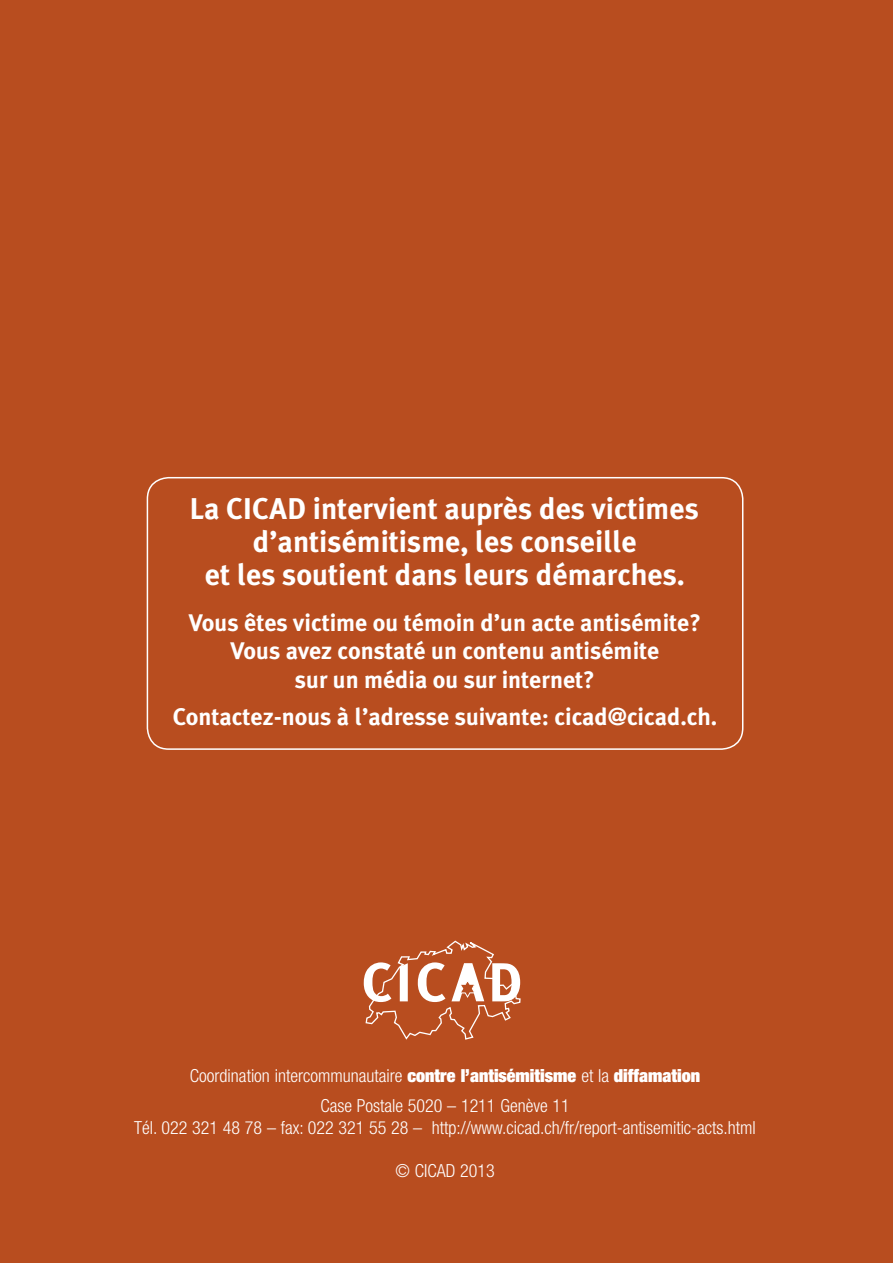
<style>
.page{position:relative;width:893px;height:1263px;background:#b84d1f}
.page>*{position:absolute;margin:0;border:0;box-sizing:border-box;transform-origin:0 0}
.t1{font:700 30px/33px "Meta Plus";color:#fff;text-align:center}
.t2{font:700 24px/28.8px "Meta Plus";color:#fff;text-align:center}
.t3{font:300 condensed 18px/30.2px "Helvetica Neue";color:#fff;text-align:center}
.s1{font-weight:900;font-stretch:expanded}
</style>
<div class="page">
<svg style="left:364px;top:940px;width:157px;height:100px"></svg>
<div style="left:147px;top:477px;width:596px;height:273px;border:2px solid #fff;border-radius:21px"></div>
<h1 class="t1" style="left:190px;top:492px;width:511px">La CICAD intervient auprès des victimes d’antisémitisme, les conseille<br>et les soutient dans leurs démarches.</h1>
<h2 class="t2" style="left:189px;top:608px;width:514px">Vous êtes victime ou témoin d’un acte antisémite?<br>Vous avez constaté un contenu antisémite<br>sur un média ou sur internet?</h2>
<h2 class="t2" style="left:173px;top:703px;width:546px">Contactez-nous à l’adresse suivante: cicad@cicad.ch.</h2>
<p class="t3" style="left:190px;top:1060px;width:512px">Coordination intercommunautaire <span class="s1">contre l’antisémitisme</span> et la <span class="s1">diffamation<br></span>Case Postale 5020 – 1211 Genève 11</p>
<p class="t3" style="left:134px;top:1112px;width:623px">Tél. 022 321 48 78 – fax: 022 321 55 28 – http://www.cicad.ch/fr/report-antisemitic-acts.html</p>
<p class="t3" style="left:395px;top:1155px;width:101px">© CICAD 2013</p>
</div>
